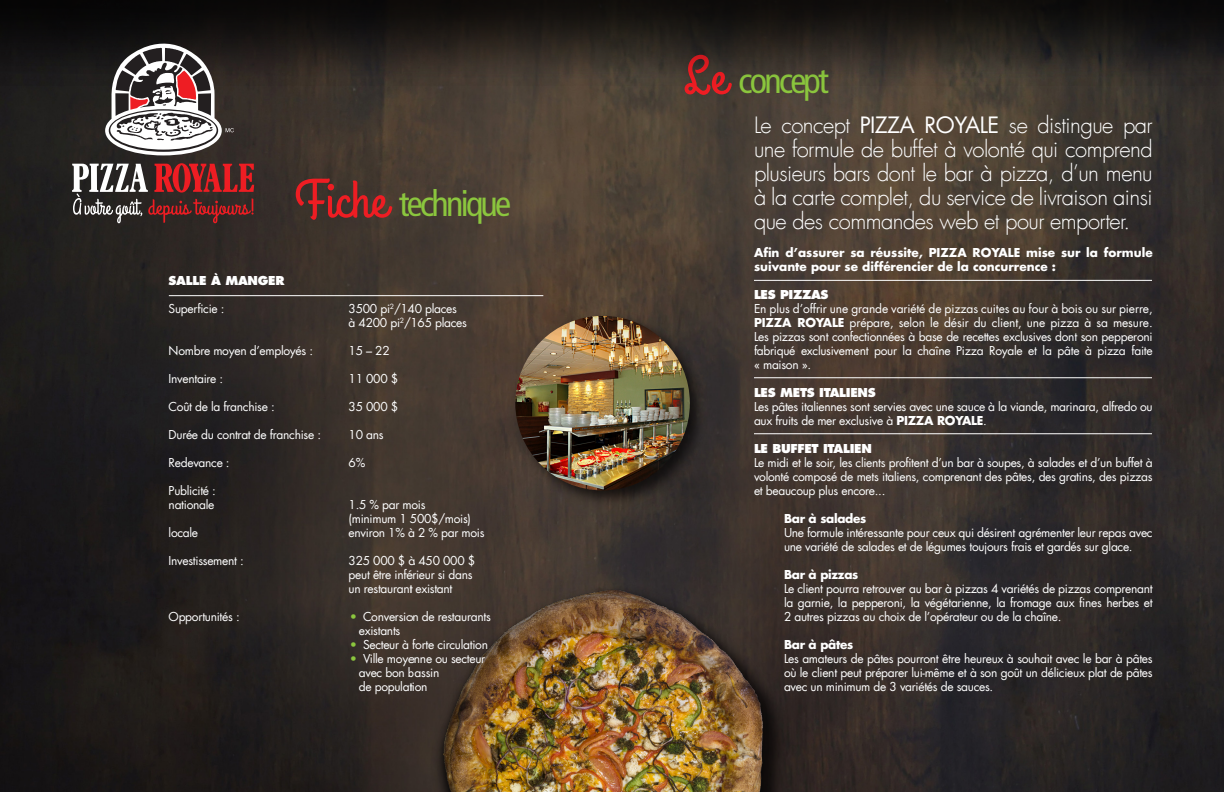
<style>
.page{position:relative;width:1224px;height:792px;background:#fff}
.page>*{position:absolute;margin:0;border:0;box-sizing:border-box;transform-origin:0 0}
.t1{font:condensed 36px "Frutiger LT Std";letter-spacing:-.075em;color:#8bc63e}
.t2{font:300 22px/24px "Futura LT";letter-spacing:-.025em;color:#fff;text-align:justify}
.t3{font:12px/14px "Futura LT";letter-spacing:-.025em;color:#fff}
.t4{font:700 12px/14px "Futura LT";color:#fff}
.t5{font:800 12px "Futura LT";letter-spacing:-.025em;color:#fff}
.t6{font:700 12px "Futura LT";letter-spacing:-.025em;color:#fff}
.s1{font-family:"Grand Hotel";font-stretch:normal;font-size:53.7px;color:#ee1d23}
.s2{font-weight:800;color:#8bc63e}
.s3{font-weight:400}
.s4{font-weight:700}
</style>
<div class="page">
<img style="left:0;top:97px;width:1224px;height:695px">
<hr style="left:754px;top:280px;width:398px;height:1px;background:#fff">
<hr style="left:754px;top:377px;width:398px;height:1px;background:#fff">
<hr style="left:754px;top:433px;width:398px;height:1px;background:#fff">
<img style="left:507px;top:308px;width:205px;height:205px">
<img style="left:515px;top:316px;width:175px;height:174px;border-radius:87px">
<img style="left:406px;top:558px;width:404px;height:234px">
<svg style="left:0;top:0;width:1224px;height:97px;background:#26221d"></svg>
<svg style="left:105px;top:32px;width:129px;height:123px"></svg>
<svg style="left:72px;top:163px;width:182px;height:60px;background:#6d4140"></svg>
<hr style="left:169px;top:295px;width:374px;height:1px;background:#fff">
<img style="left:411px;top:563px;width:459px;height:229px">
<h1 class="t1" style="left:295px;top:183px;width:218px"><span class="s1">Fiche</span> technique</h1>
<p class="t5" style="left:169px;top:273px;width:117px">SALLE À MANGER</p>
<p class="t3" style="left:169px;top:301px;width:57px">Superficie :</p>
<p class="t3" style="left:349px;top:301px;width:120px">3500 pi<sup>2</sup>/140 places<br>à 4200 pi<sup>2</sup>/165 places</p>
<p class="t3" style="left:169px;top:343px;width:146px">Nombre moyen d’employés :</p>
<p class="t3" style="left:349px;top:343px;width:43px">15 – 22</p>
<p class="t3" style="left:169px;top:371px;width:56px">Inventaire :</p>
<p class="t3" style="left:349px;top:371px;width:51px">11 000 $</p>
<p class="t3" style="left:169px;top:399px;width:108px">Coût de la franchise :</p>
<p class="t3" style="left:349px;top:399px;width:51px">35 000 $</p>
<p class="t3" style="left:169px;top:427px;width:154px">Durée du contrat de franchise :</p>
<p class="t3" style="left:349px;top:427px;width:37px">10 ans</p>
<p class="t3" style="left:169px;top:455px;width:63px">Redevance :</p>
<p class="t3" style="left:349px;top:455px;width:18px">6%</p>
<p class="t3" style="left:169px;top:483px;width:49px">Publicité : nationale</p>
<p class="t3" style="left:349px;top:497px;width:124px">1.5 % par mois (minimum 1 500$/mois)</p>
<p class="t3" style="left:169px;top:525px;width:31px">locale</p>
<p class="t3" style="left:349px;top:525px;width:137px">environ 1% à 2 % par mois</p>
<p class="t3" style="left:169px;top:553px;width:77px">Investissement :</p>
<p class="t3" style="left:349px;top:553px;width:128px">325 000 $ à 450 000 $ peut être inférieur si dans un restaurant existant</p>
<p class="t3" style="left:169px;top:609px;width:73px">Opportunités :</p>
<p class="t3" style="left:359px;top:609px;width:133px;text-indent:-10px"><span class="s2">•</span> Conversion de restaurants existants</p>
<p class="t3" style="left:349px;top:637px;width:141px"><span class="s2">•</span> Secteur à forte circulation</p>
<p class="t3" style="left:359px;top:651px;width:128px;text-indent:-10px"><span class="s2">•</span> Ville moyenne ou secteur avec bon bassin<br>de population</p>
<h1 class="t1" style="left:684px;top:59px;width:147px"><span class="s1">Le</span> concept</h1>
<h2 class="t2" style="left:754px;top:114px;width:400px">Le concept <span class="s3">PIZZA ROYALE</span> se distingue par une formule de buffet à volonté qui comprend plusieurs bars dont le bar à pizza, d’un menu à la carte complet, du service de livraison ainsi que des commandes web et pour emporter.</h2>
<p class="t4" style="left:754px;top:245px;width:400px">Afin d’assurer sa réussite, PIZZA ROYALE mise sur la formule suivante pour se différencier de la concurrence :</p>
<p class="t5" style="left:754px;top:287px;width:76px">LES PIZZAS</p>
<p class="t3" style="left:754px;top:302px;width:400px;text-align:justify">En plus d’offrir une grande variété de pizzas cuites au four à bois ou sur pierre, <span class="s4">PIZZA ROYALE</span> prépare, selon le désir du client, une pizza à sa mesure.<br>Les pizzas sont confectionnées à base de recettes exclusives dont son pepperoni fabriqué exclusivement pour la chaîne Pizza Royale et la pâte à pizza faite « maison ».</p>
<p class="t5" style="left:754px;top:385px;width:123px">LES METS ITALIENS</p>
<p class="t3" style="left:754px;top:400px;width:400px">Les pâtes italiennes sont servies avec une sauce à la viande, marinara, alfredo ou aux fruits de mer exclusive à <span class="s4">PIZZA ROYALE</span>.</p>
<p class="t5" style="left:754px;top:441px;width:119px">LE BUFFET ITALIEN</p>
<p class="t3" style="left:754px;top:456px;width:400px;text-align:justify">Le midi et le soir, les clients profitent d’un bar à soupes, à salades et d’un buffet à volonté composé de mets italiens, comprenant des pâtes, des gratins, des pizzas et beaucoup plus encore...</p>
<p class="t6" style="left:784px;top:511px;width:84px">Bar à salades</p>
<p class="t3" style="left:784px;top:526px;width:370px">Une formule intéressante pour ceux qui désirent agrémenter leur repas avec une variété de salades et de légumes toujours frais et gardés sur glace.</p>
<p class="t6" style="left:784px;top:567px;width:76px">Bar à pizzas</p>
<p class="t3" style="left:784px;top:582px;width:370px;text-align:justify">Le client pourra retrouver au bar à pizzas 4 variétés de pizzas comprenant la garnie, la pepperoni, la végétarienne, la fromage aux fines herbes et 2 autres pizzas au choix de l’opérateur ou de la chaîne.</p>
<p class="t6" style="left:784px;top:637px;width:71px">Bar à pâtes</p>
<p class="t3" style="left:784px;top:652px;width:370px;text-align:justify">Les amateurs de pâtes pourront être heureux à souhait avec le bar à pâtes où le client peut préparer lui-même et à son goût un délicieux plat de pâtes avec un minimum de 3 variétés de sauces.</p>
</div>
